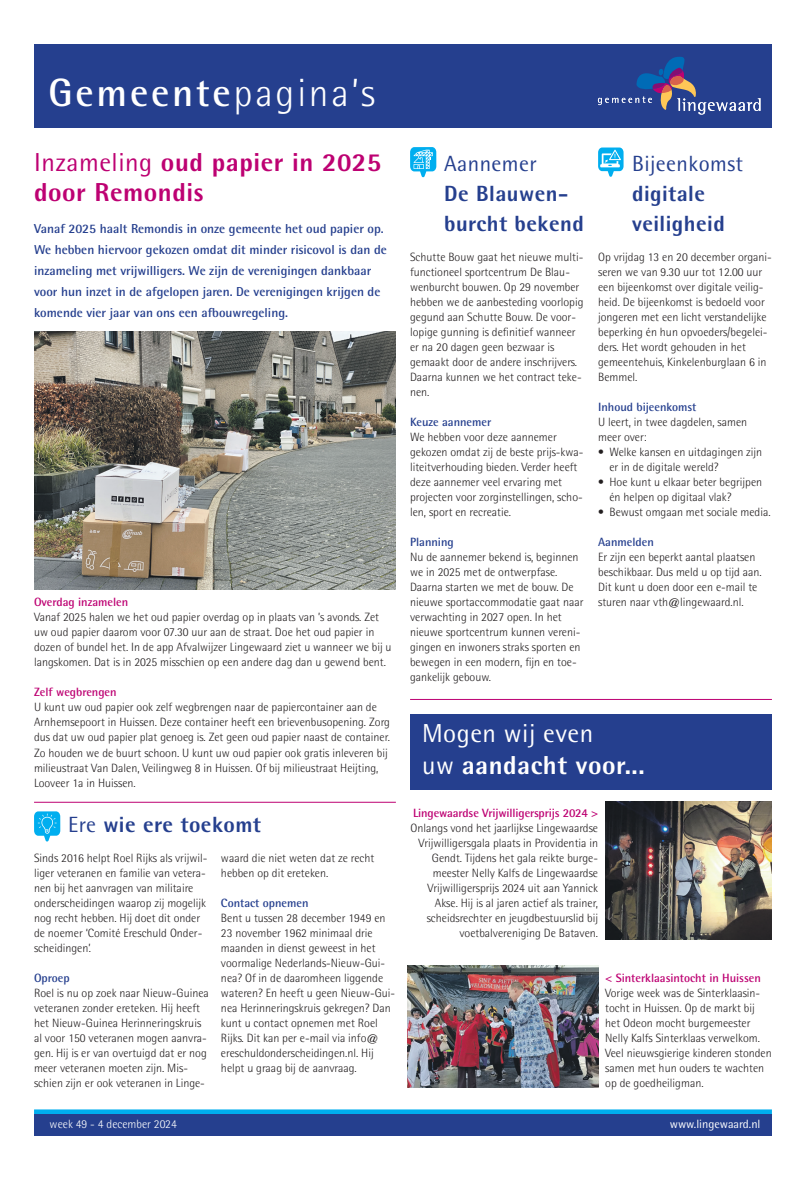
<style>
.page{position:relative;width:806px;height:1180px;background:#fff}
.page>*{position:absolute;margin:0;border:0;box-sizing:border-box;transform-origin:0 0}
.t1{font:700 39.4px "Rotis Semi Sans Std";letter-spacing:.07em;color:#fff}
.t2{font:800 26px/30px "Rotis Semi Sans Std";letter-spacing:.02em;color:#bd0172}
.t3{font:800 26px/31.2px "Rotis Semi Sans Std";letter-spacing:.02em;color:#fff}
.t4{font:800 22px/30px "Rotis Semi Sans Std";letter-spacing:.02em;color:#253f8e}
.t5{font:22px "Rotis Semi Sans Std";letter-spacing:.02em;color:#253f8e}
.t6{font:700 13px/21px "Rotis Semi Sans Std";color:#253f8e}
.t7{font:300 12px/15px "Rotis Semi Sans Std";color:#231f20}
.t8{font:700 12px "Rotis Semi Sans Std";color:#bd0172}
.t9{font:700 12px "Rotis Semi Sans Std";color:#253f8e}
.t10{font:300 12px "Rotis Semi Sans Std";color:#fff}
.t11{font:12px "Rotis Semi Sans Std";color:#fff}
.s1{font-weight:300}
.s2{font-weight:400}
</style>
<div class="page">
<div style="left:34px;top:44px;width:737px;height:83px;background:#253f8e"></div>
<svg style="left:597px;top:57px;width:163px;height:57px"></svg>
<div style="left:34px;top:1114px;width:737px;height:22px;background:#253f8e"></div>
<svg style="left:34px;top:1109px;width:737px;height:5px;background:#17b5f0"></svg>
<img style="left:34px;top:332px;width:361px;height:258px">
<hr style="left:34px;top:801px;width:361px;height:1px;background:#bd0172">
<svg style="left:410px;top:147px;width:26px;height:30px"></svg>
<svg style="left:34px;top:811px;width:26px;height:30px"></svg>
<svg style="left:598px;top:147px;width:25px;height:30px"></svg>
<hr style="left:410px;top:699px;width:361px;height:1px;background:#bd0172">
<div style="left:410px;top:714px;width:361px;height:75px;background:#253f8e"></div>
<img style="left:407px;top:965px;width:190px;height:121px">
<img style="left:605px;top:801px;width:166px;height:138px">
<h1 class="t1" style="left:49px;top:68px;width:327px">Gemeente<span class="s1">pagina’s</span></h1>
<h2 class="t2" style="left:34px;top:147px;width:348px"><span class="s2">Inzameling</span> oud papier in 2025 door Remondis</h2>
<p class="t6" style="left:34px;top:217px;width:354px">Vanaf 2025 haalt Remondis in onze gemeente het oud papier op.<br>We hebben hiervoor gekozen omdat dit minder risicovol is dan de inzameling met vrijwilligers. We zijn de verenigingen dankbaar voor hun inzet in de afgelopen jaren. De verenigingen krijgen de komende vier jaar van ons een afbouwregeling.</p>
<p class="t8" style="left:34px;top:595px;width:96px">Overdag inzamelen</p>
<p class="t7" style="left:34px;top:609px;width:359px">Vanaf 2025 halen we het oud papier overdag op in plaats van ’s avonds. Zet uw oud papier daarom voor 07.30 uur aan de straat. Doe het oud papier in dozen of bundel het. In de app Afvalwijzer Lingewaard ziet u wanneer we bij u langskomen. Dat is in 2025 misschien op een andere dag dan u gewend bent.</p>
<p class="t8" style="left:34px;top:685px;width:84px">Zelf wegbrengen</p>
<p class="t7" style="left:34px;top:699px;width:357px">U kunt uw oud papier ook zelf wegbrengen naar de papiercontainer aan de Arnhemsepoort in Huissen. Deze container heeft een brievenbusopening. Zorg dus dat uw oud papier plat genoeg is. Zet geen oud papier naast de container.<br>Zo houden we de buurt schoon. U kunt uw oud papier ook gratis inleveren bij milieustraat Van Dalen, Veilingweg 8 in Huissen. Of bij milieustraat Heijting, Looveer 1a in Huissen.</p>
<h3 class="t4" style="left:68px;top:808px;width:194px"><span class="s2">Ere</span> wie ere toekomt</h3>
<p class="t7" style="left:34px;top:849px;width:175px">Sinds 2016 helpt Roel Rijks als vrijwil&shy;liger veteranen en familie van vetera&shy;nen bij het aanvragen van militaire onderscheidingen waarop zij mogelijk nog recht hebben. Hij doet dit onder de noemer ‘Comité Ereschuld Onder&shy;scheidingen’.</p>
<p class="t9" style="left:34px;top:970px;width:37px">Oproep</p>
<p class="t7" style="left:34px;top:984px;width:176px">Roel is nu op zoek naar Nieuw-Guinea veteranen zonder ereteken. Hij heeft het Nieuw-Guinea Herinneringskruis al voor 150 veteranen mogen aanvra&shy;gen. Hij is er van overtuigd dat er nog meer veteranen moeten zijn. Mis&shy;schien zijn er ook veteranen in Linge-</p>
<p class="t10" style="left:50px;top:1116px;width:129px">week 49 - 4 december 2024</p>
<p class="t7" style="left:221px;top:849px;width:155px">waard die niet weten dat ze recht hebben op dit ereteken.</p>
<p class="t9" style="left:221px;top:895px;width:89px">Contact opnemen</p>
<p class="t7" style="left:221px;top:909px;width:176px">Bent u tussen 28 december 1949 en 23 november 1962 minimaal drie maanden in dienst geweest in het voormalige Nederlands-Nieuw-Gui&shy;nea? Of in de daaromheen liggende wateren? En heeft u geen Nieuw-Gui&shy;nea Herinneringskruis gekregen? Dan kunt u contact opnemen met Roel Rijks. Dit kan per e-mail via info@ ereschuldonderscheidingen.nl. Hij helpt u graag bij de aanvraag.</p>
<h3 class="t5" style="left:444px;top:151px;width:94px">Aannemer</h3>
<h3 class="t4" style="left:444px;top:178px;width:141px">De Blauwen&shy;burcht bekend</h3>
<p class="t7" style="left:410px;top:249px;width:175px">Schutte Bouw gaat het nieuwe multi&shy;functioneel sportcentrum De Blau&shy;wenburcht bouwen. Op 29 november hebben we de aanbesteding voorlopig gegund aan Schutte Bouw. De voor&shy;lopige gunning is definitief wanneer er na 20 dagen geen bezwaar is gemaakt door de andere inschrijvers.<br>Daarna kunnen we het contract teke&shy;nen.</p>
<p class="t9" style="left:410px;top:415px;width:83px">Keuze aannemer</p>
<p class="t7" style="left:410px;top:429px;width:175px">We hebben voor deze aannemer gekozen omdat zij de beste prijs-kwa&shy;liteitverhouding bieden. Verder heeft deze aannemer veel ervaring met projecten voor zorginstellingen, scho&shy;len, sport en recreatie.</p>
<p class="t9" style="left:410px;top:535px;width:45px">Planning</p>
<p class="t7" style="left:410px;top:549px;width:175px">Nu de aannemer bekend is, beginnen we in 2025 met de ontwerpfase.<br>Daarna starten we met de bouw. De nieuwe sportaccommodatie gaat naar verwachting in 2027 open. In het nieuwe sportcentrum kunnen vereni&shy;gingen en inwoners straks sporten en bewegen in een modern, fijn en toe&shy;gankelijk gebouw.</p>
<h3 class="t5" style="left:631px;top:151px;width:112px">Bijeenkomst</h3>
<h3 class="t4" style="left:631px;top:178px;width:94px">digitale veiligheid</h3>
<p class="t7" style="left:597px;top:249px;width:175px">Op vrijdag 13 en 20 december organi&shy;seren we van 9.30 uur tot 12.00 uur een bijeenkomst over digitale veilig&shy;heid. De bijeenkomst is bedoeld voor jongeren met een licht verstandelijke beperking én hun opvoeders/begelei&shy;ders. Het wordt gehouden in het gemeentehuis, Kinkelenburglaan 6 in Bemmel.</p>
<p class="t9" style="left:597px;top:400px;width:100px">Inhoud bijeenkomst</p>
<p class="t7" style="left:597px;top:414px;width:150px">U leert, in twee dagdelen, samen meer over:</p>
<p class="t7" style="left:609px;top:444px;width:154px;text-indent:-11px">• Welke kansen en uitdagingen zijn er in de digitale wereld?</p>
<p class="t7" style="left:609px;top:474px;width:154px;text-indent:-11px">• Hoe kunt u elkaar beter begrijpen én helpen op digitaal vlak?</p>
<p class="t7" style="left:597px;top:504px;width:174px">• Bewust omgaan met sociale media.</p>
<p class="t9" style="left:597px;top:535px;width:57px">Aanmelden</p>
<p class="t7" style="left:597px;top:549px;width:165px">Er zijn een beperkt aantal plaatsen beschikbaar. Dus meld u op tijd aan.<br>Dit kunt u doen door een e-mail te sturen naar vth@lingewaard.nl.</p>
<h2 class="t3" style="left:422px;top:717px;width:224px"><span class="s2">Mogen wij even<br>uw</span> aandacht voor...</h2>
<p class="t8" style="left:413px;top:805px;width:186px">Lingewaardse Vrijwilligersprijs 2024 &gt;</p>
<p class="t7" style="left:410px;top:819px;width:189px;text-align:right">Onlangs vond het jaarlijkse Lingewaardse Vrijwilligersgala plaats in Providentia in Gendt. Tijdens het gala reikte burge&shy;meester Nelly Kalfs de Lingewaardse Vrijwilligersprijs 2024 uit aan Yannick Akse. Hij is al jaren actief als trainer, scheidsrechter en jeugdbestuurslid bij voetbalvereniging De Bataven.</p>
<p class="t8" style="left:604px;top:970px;width:157px">&lt; Sinterklaasintocht in Huissen</p>
<p class="t7" style="left:604px;top:984px;width:168px">Vorige week was de Sinterklaasin&shy;tocht in Huissen. Op de markt bij het Odeon mocht burgemeester<br>Nelly Kalfs Sinterklaas verwelkom.<br>Veel nieuwsgierige kinderen stonden samen met hun ouders te wachten op de goedheiligman.</p>
<p class="t11" style="left:669px;top:1116px;width:92px">www.lingewaard.nl</p>
</div>
